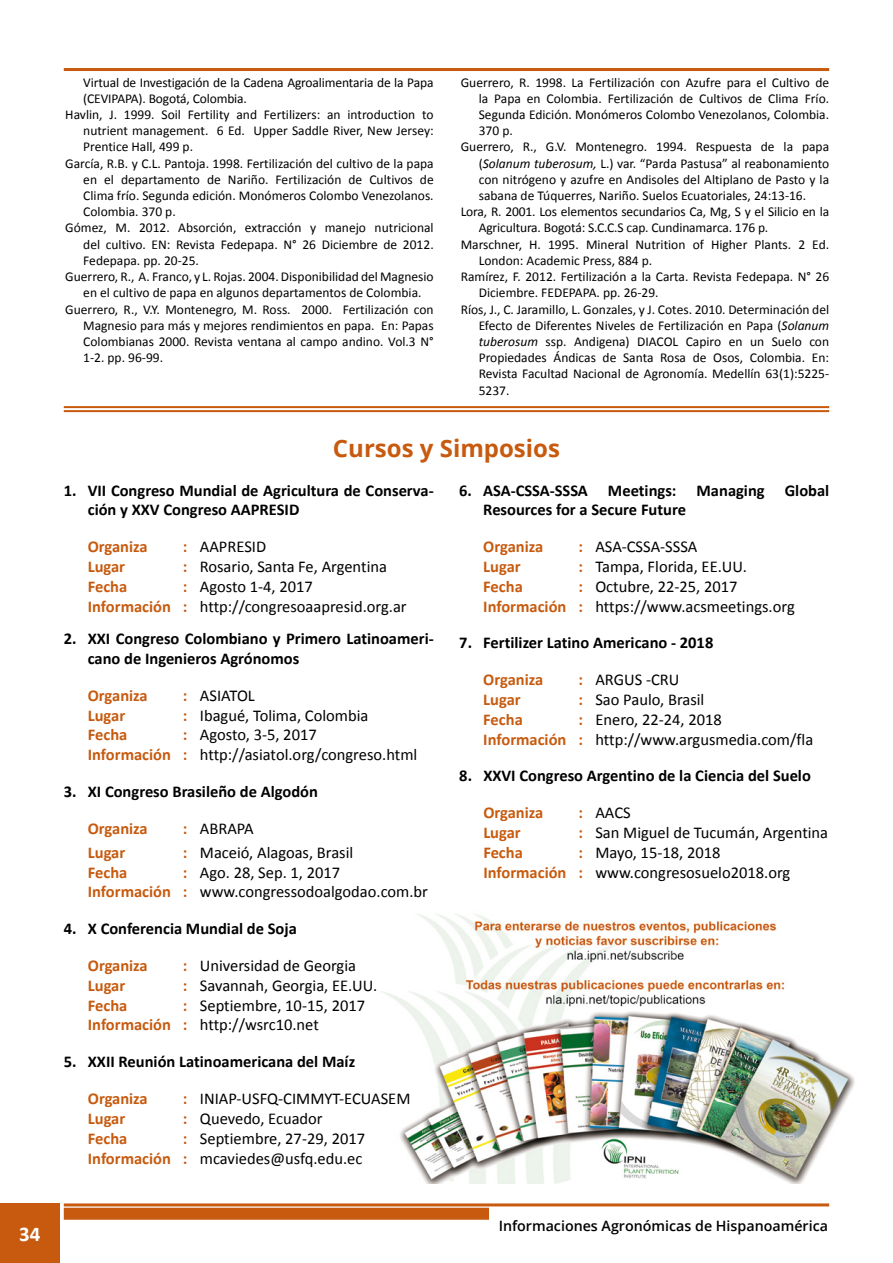
<style>
.page{position:relative;width:893px;height:1263px;background:#fff}
.page>*{position:absolute;margin:0;border:0;box-sizing:border-box;transform-origin:0 0}
.t1{font:700 24px "Open Sans";color:#c75a0e}
.t2{font:700 21px "Calibri";color:#fff}
.t3{font:16.5px/19.8px "Calibri";color:#000;text-align:center}
.t4{font:700 16.5px/19.8px "Calibri";color:#000}
.t5{font:700 16.5px "Calibri";color:#c75a0e}
.t6{font:600 14.25px "Open Sans";color:#000}
.t7{font:13.5px "Calibri";color:#000}
.s1{font-style:italic}
.s2{font-weight:700;color:#c75a0e}
</style>
<div class="page">
<hr style="left:64px;top:68px;width:765px;height:3px;background:#c75a0e">
<hr style="left:64px;top:1203px;width:765px;height:3px;background:#c75a0e">
<div style="left:0;top:1203px;width:60px;height:60px;background:#c75a0e"></div>
<div style="left:64px;top:1208px;width:425px;height:12px;background:#c75a0e"></div>
<hr style="left:64px;top:406px;width:765px;height:2px;background:#c75a0e">
<hr style="left:64px;top:410px;width:765px;height:2px;background:#c75a0e">
<img style="left:382px;top:914px;width:473px;height:269px">
<h2 class="t2" style="left:19px;top:1221px;width:23px">34</h2>
<p class="t7" style="left:83px;top:74px;width:352px">Virtual de Investigación de la Cadena Agroalimentaria de la Papa</p>
<p class="t7" style="left:83px;top:90px;width:165px">(CEVIPAPA). Bogotá, Colombia.</p>
<p class="t7" style="left:65px;top:106px;width:370px">Havlin, J. 1999. Soil Fertility and Fertilizers: an introduction to</p>
<p class="t7" style="left:83px;top:122px;width:352px">nutrient management. 6 Ed. Upper Saddle River, New Jersey:</p>
<p class="t7" style="left:83px;top:139px;width:111px">Prentice Hall, 499 p.</p>
<p class="t7" style="left:65px;top:155px;width:370px">García, R.B. y C.L. Pantoja. 1998. Fertilización del cultivo de la papa</p>
<p class="t7" style="left:83px;top:171px;width:352px">en el departamento de Nariño. Fertilización de Cultivos de</p>
<p class="t7" style="left:83px;top:187px;width:352px">Clima frío. Segunda edición. Monómeros Colombo Venezolanos.</p>
<p class="t7" style="left:83px;top:203px;width:94px">Colombia. 370 p.</p>
<p class="t7" style="left:65px;top:220px;width:370px">Gómez, M. 2012. Absorción, extracción y manejo nutricional</p>
<p class="t7" style="left:83px;top:236px;width:352px">del cultivo. EN: Revista Fedepapa. N° 26 Diciembre de 2012.</p>
<p class="t7" style="left:83px;top:252px;width:117px">Fedepapa. pp. 20-25.</p>
<p class="t7" style="left:65px;top:268px;width:370px">Guerrero, R., A. Franco, y L. Rojas. 2004. Disponibilidad del Magnesio</p>
<p class="t7" style="left:83px;top:284px;width:340px">en el cultivo de papa en algunos departamentos de Colombia.</p>
<p class="t7" style="left:65px;top:301px;width:370px">Guerrero, R., V.Y. Montenegro, M. Ross. 2000. Fertilización con</p>
<p class="t7" style="left:83px;top:317px;width:352px">Magnesio para más y mejores rendimientos en papa. En: Papas</p>
<p class="t7" style="left:83px;top:333px;width:352px">Colombianas 2000. Revista ventana al campo andino. Vol.3 N°</p>
<p class="t7" style="left:83px;top:349px;width:81px">1-2. pp. 96-99.</p>
<p class="t7" style="left:461px;top:74px;width:370px">Guerrero, R. 1998. La Fertilización con Azufre para el Cultivo de</p>
<p class="t7" style="left:479px;top:90px;width:352px">la Papa en Colombia. Fertilización de Cultivos de Clima Frío.</p>
<p class="t7" style="left:479px;top:106px;width:352px">Segunda Edición. Monómeros Colombo Venezolanos, Colombia.</p>
<p class="t7" style="left:479px;top:122px;width:36px">370 p.</p>
<p class="t7" style="left:461px;top:139px;width:370px">Guerrero, R., G.V. Montenegro. 1994. Respuesta de la papa</p>
<p class="t7" style="left:479px;top:155px;width:352px">(<span class="s1">Solanum tuberosum,</span> L.) var. “Parda Pastusa” al reabonamiento</p>
<p class="t7" style="left:479px;top:171px;width:352px">con nitrógeno y azufre en Andisoles del Altiplano de Pasto y la</p>
<p class="t7" style="left:479px;top:187px;width:329px">sabana de Túquerres, Nariño. Suelos Ecuatoriales, 24:13-16.</p>
<p class="t7" style="left:461px;top:203px;width:370px">Lora, R. 2001. Los elementos secundarios Ca, Mg, S y el Silicio en la</p>
<p class="t7" style="left:479px;top:220px;width:291px">Agricultura. Bogotá: S.C.C.S cap. Cundinamarca. 176 p.</p>
<p class="t7" style="left:461px;top:236px;width:370px">Marschner, H. 1995. Mineral Nutrition of Higher Plants. 2 Ed.</p>
<p class="t7" style="left:479px;top:252px;width:175px">London: Academic Press, 884 p.</p>
<p class="t7" style="left:461px;top:268px;width:370px">Ramírez, F. 2012. Fertilización a la Carta. Revista Fedepapa. N° 26</p>
<p class="t7" style="left:479px;top:284px;width:181px">Diciembre. FEDEPAPA. pp. 26-29.</p>
<p class="t7" style="left:461px;top:301px;width:370px">Ríos, J., C. Jaramillo, L. Gonzales, y J. Cotes. 2010. Determinación del</p>
<p class="t7" style="left:479px;top:317px;width:352px">Efecto de Diferentes Niveles de Fertilización en Papa (<span class="s1">Solanum</span></p>
<p class="t7" style="left:479px;top:333px;width:352px"><span class="s1">tuberosum</span> ssp. Andigena) DIACOL Capiro en un Suelo con</p>
<p class="t7" style="left:479px;top:349px;width:352px">Propiedades Ándicas de Santa Rosa de Osos, Colombia. En:</p>
<p class="t7" style="left:479px;top:365px;width:352px">Revista Facultad Nacional de Agronomía. Medellín 63(1):5225-</p>
<p class="t7" style="left:479px;top:382px;width:32px">5237.</p>
<h1 class="t1" style="left:333px;top:431px;width:228px">Cursos y Simposios</h1>
<p class="t4" style="left:88px;top:480px;width:347px;text-indent:-24px">1. VII Congreso Mundial de Agricultura de Conserva&shy;ción y XXV Congreso AAPRESID</p>
<p class="t5" style="left:88px;top:536px;width:61px">Organiza</p>
<p class="t3" style="left:183px;top:536px;width:85px"><span class="s2">:</span> AAPRESID</p>
<p class="t5" style="left:88px;top:556px;width:39px">Lugar</p>
<p class="t3" style="left:183px;top:556px;width:206px"><span class="s2">:</span> Rosario, Santa Fe, Argentina</p>
<p class="t5" style="left:88px;top:576px;width:41px">Fecha</p>
<p class="t4" style="left:483px;top:480px;width:347px;text-indent:-24px">6. ASA-CSSA-SSSA Meetings: Managing Global<br>Resources for a Secure Future</p>
<p class="t5" style="left:483px;top:536px;width:61px">Organiza</p>
<p class="t3" style="left:578px;top:536px;width:120px"><span class="s2">:</span> ASA-CSSA-SSSA</p>
<p class="t5" style="left:483px;top:556px;width:39px">Lugar</p>
<p class="t3" style="left:578px;top:556px;width:170px"><span class="s2">:</span> Tampa, Florida, EE.UU.</p>
<p class="t5" style="left:483px;top:576px;width:41px">Fecha</p>
<p class="t3" style="left:483px;top:576px;width:313px;text-align:left;text-indent:95px"><span class="s2">:</span> Octubre, 22-25, 2017<br><span class="s2">Información :</span> https://www.acsmeetings.org</p>
<p class="t4" style="left:459px;top:633px;width:256px">7. Fertilizer Latino Americano - 2018</p>
<p class="t5" style="left:483px;top:669px;width:61px">Organiza</p>
<p class="t3" style="left:578px;top:669px;width:103px"><span class="s2">:</span> ARGUS -CRU</p>
<p class="t5" style="left:483px;top:689px;width:39px">Lugar</p>
<p class="t3" style="left:578px;top:689px;width:128px"><span class="s2">:</span> Sao Paulo, Brasil</p>
<p class="t5" style="left:483px;top:709px;width:41px">Fecha</p>
<p class="t3" style="left:88px;top:576px;width:320px"><span class="s2">:</span> Agosto 1-4, 2017<br><span class="s2">Información :</span> http://congresoaapresid.org.ar</p>
<p class="t4" style="left:88px;top:629px;width:347px;text-indent:-24px">2. XXI Congreso Colombiano y Primero Latinoameri&shy;cano de Ingenieros Agrónomos</p>
<p class="t5" style="left:88px;top:685px;width:61px">Organiza</p>
<p class="t3" style="left:183px;top:685px;width:73px"><span class="s2">:</span> ASIATOL</p>
<p class="t5" style="left:88px;top:704px;width:39px">Lugar</p>
<p class="t3" style="left:183px;top:704px;width:187px"><span class="s2">:</span> Ibagué, Tolima, Colombia</p>
<p class="t5" style="left:88px;top:724px;width:41px">Fecha</p>
<p class="t3" style="left:483px;top:709px;width:331px"><span class="s2">:</span> Enero, 22-24, 2018<br><span class="s2">Información :</span> http://www.argusmedia.com/fla</p>
<p class="t4" style="left:459px;top:766px;width:353px">8. XXVI Congreso Argentino de la Ciencia del Suelo</p>
<p class="t5" style="left:483px;top:802px;width:61px">Organiza</p>
<p class="t3" style="left:578px;top:802px;width:54px"><span class="s2">:</span> AACS</p>
<p class="t5" style="left:483px;top:822px;width:39px">Lugar</p>
<p class="t3" style="left:578px;top:822px;width:251px"><span class="s2">:</span> San Miguel de Tucumán, Argentina</p>
<p class="t5" style="left:483px;top:842px;width:41px">Fecha</p>
<p class="t3" style="left:88px;top:724px;width:331px"><span class="s2">:</span> Agosto, 3-5, 2017<br><span class="s2">Información :</span> http://asiatol.org/congreso.html</p>
<p class="t4" style="left:64px;top:781px;width:256px">3. XI Congreso Brasileño de Algodón</p>
<p class="t5" style="left:88px;top:818px;width:61px">Organiza</p>
<p class="t3" style="left:183px;top:818px;width:72px"><span class="s2">:</span> ABRAPA</p>
<p class="t5" style="left:88px;top:842px;width:39px">Lugar</p>
<p class="t3" style="left:183px;top:842px;width:172px"><span class="s2">:</span> Maceió, Alagoas, Brasil</p>
<p class="t5" style="left:88px;top:862px;width:41px">Fecha</p>
<p class="t3" style="left:483px;top:842px;width:309px;text-align:left;text-indent:95px"><span class="s2">:</span> Mayo, 15-18, 2018<br><span class="s2">Información :</span> www.congresosuelo2018.org</p>
<p class="t3" style="left:88px;top:861px;width:342px"><span class="s2">:</span> Ago. 28, Sep. 1, 2017<br><span class="s2">Información :</span> www.congressodoalgodao.com.br</p>
<p class="t4" style="left:64px;top:919px;width:235px">4. X Conferencia Mundial de Soja</p>
<p class="t5" style="left:88px;top:955px;width:61px">Organiza</p>
<p class="t3" style="left:183px;top:955px;width:175px"><span class="s2">:</span> Universidad de Georgia</p>
<p class="t5" style="left:88px;top:975px;width:39px">Lugar</p>
<p class="t3" style="left:183px;top:975px;width:196px"><span class="s2">:</span> Savannah, Georgia, EE.UU.</p>
<p class="t5" style="left:88px;top:995px;width:41px">Fecha</p>
<p class="t3" style="left:88px;top:994px;width:279px;text-align:left;text-indent:95px"><span class="s2">:</span> Septiembre, 10-15, 2017<br><span class="s2">Información :</span> http://wsrc10.net</p>
<p class="t4" style="left:64px;top:1052px;width:293px">5. XXII Reunión Latinoamericana del Maíz</p>
<p class="t5" style="left:88px;top:1088px;width:61px">Organiza</p>
<p class="t3" style="left:183px;top:1088px;width:229px"><span class="s2">:</span> INIAP-USFQ-CIMMYT-ECUASEM</p>
<p class="t5" style="left:88px;top:1108px;width:39px">Lugar</p>
<p class="t3" style="left:183px;top:1108px;width:141px"><span class="s2">:</span> Quevedo, Ecuador</p>
<p class="t5" style="left:88px;top:1128px;width:41px">Fecha</p>
<p class="t3" style="left:88px;top:1127px;width:279px;text-align:right"><span class="s2">:</span> Septiembre, 27-29, 2017<br><span class="s2">Información :</span> mcaviedes@usfq.edu.ec</p>
<p class="t6" style="left:499px;top:1216px;width:331px">Informaciones Agronómicas de Hispanoamérica</p>
</div>
